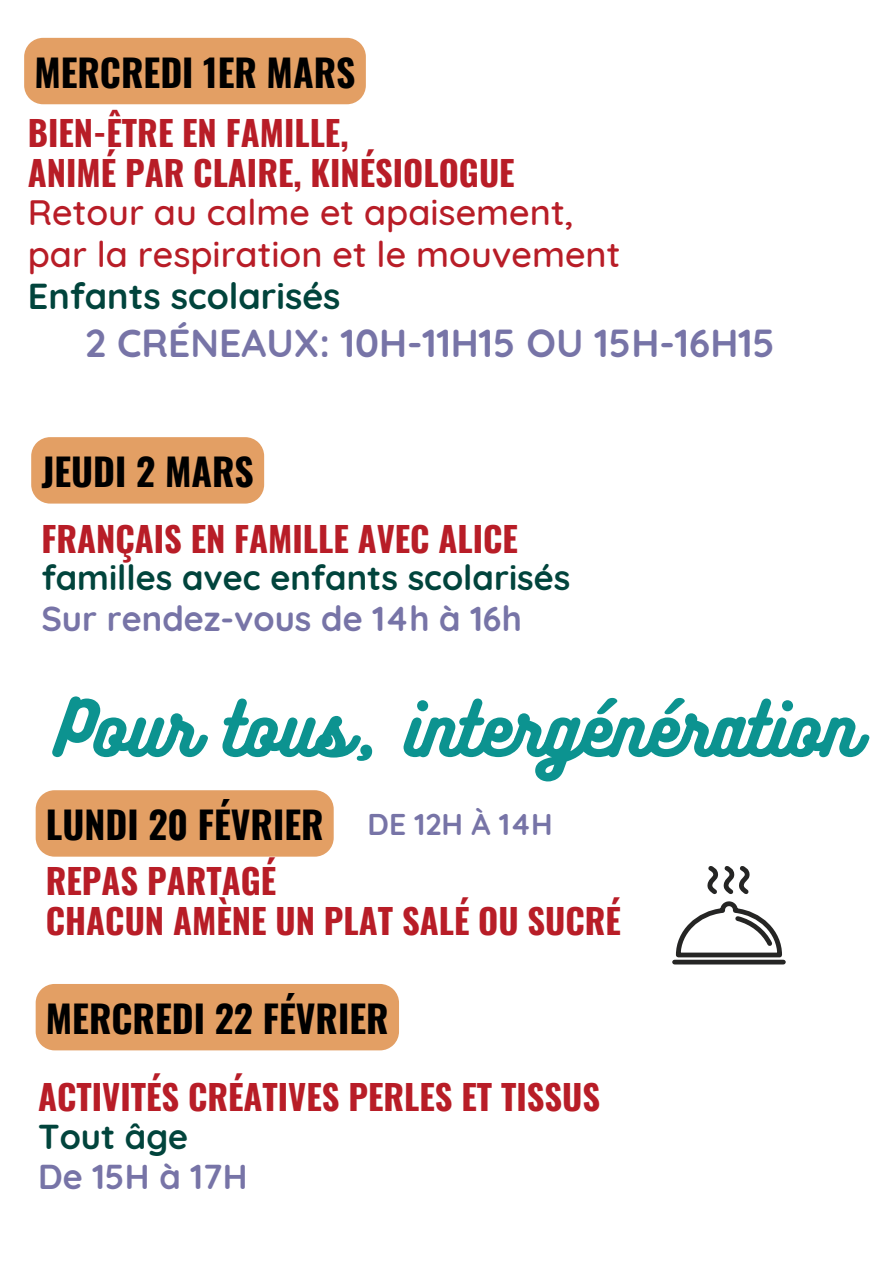
<style>
.page{position:relative;width:893px;height:1264px;background:#fff}
.page>*{position:absolute;margin:0;border:0;box-sizing:border-box;transform-origin:0 0}
.t1{font:67.5px "Bukhari Script";color:#0c9390}
.t2{font:700 39px "Quicksand";color:#7774a7}
.t3{font:700 37.5px "Oswald";color:#000}
.t4{font:500 36px/41.5px "Quicksand";color:#b81d27}
.t5{font:700 36px "Quicksand";color:#01443c}
.t6{font:700 34.5px/40.5px "Oswald";color:#b81d27}
.t7{font:700 34.5px "Quicksand";color:#01443c}
.t8{font:700 34.5px "Quicksand";color:#7774a7}
.s1{font-family:"Quicksand";font-size:30px;color:#7774a7}
</style>
<div class="page">
<div style="left:24px;top:38px;width:342px;height:66px;background:#e39f64"></div>
<div style="left:31px;top:437px;width:233px;height:66px;background:#e39f64"></div>
<div style="left:36px;top:984px;width:363px;height:66px;background:#e39f64"></div>
<div style="left:674px;top:959px;width:109px;height:5px;background:#252524"></div>
<svg style="left:675px;top:866px;width:107px;height:92px"></svg>
<div style="left:36px;top:790px;width:297px;height:66px;background:#e39f64"></div>
<p class="t3" style="left:34px;top:43px;width:322px">MERCREDI 1ER MARS</p>
<p class="t6" style="left:28px;top:111px;width:488px">BIEN-ÊTRE EN FAMILLE,<br>ANIMÉ PAR CLAIRE, KINÉSIOLOGUE</p>
<p class="t4" style="left:28px;top:191px;width:594px">Retour au calme et apaisement, par la respiration et le mouvement</p>
<p class="t5" style="left:28px;top:273px;width:314px">Enfants scolarisés</p>
<p class="t2" style="left:85px;top:318px;width:691px">2 CRÉNEAUX: 10H-11H15 OU 15H-16H15</p>
<p class="t3" style="left:41px;top:442px;width:214px">JEUDI 2 MARS</p>
<p class="t6" style="left:41px;top:517px;width:478px">FRANÇAIS EN FAMILLE AVEC ALICE</p>
<p class="t7" style="left:41px;top:556px;width:530px">familles avec enfants scolarisés</p>
<p class="t8" style="left:41px;top:596px;width:482px">Sur rendez-vous de 14h à 16h</p>
<h1 class="t1" style="left:55px;top:685px;width:805px">Pour tous, intergénération</h1>
<p class="t3" style="left:46px;top:795px;width:508px">LUNDI 20 FÉVRIER <span class="s1">DE 12H À 14H</span></p>
<p class="t6" style="left:46px;top:858px;width:576px">REPAS PARTAGÉ<br>CHACUN AMÈNE UN PLAT SALÉ OU SUCRÉ</p>
<p class="t3" style="left:46px;top:989px;width:344px">MERCREDI 22 FÉVRIER</p>
<p class="t6" style="left:38px;top:1075px;width:563px">ACTIVITÉS CRÉATIVES PERLES ET TISSUS</p>
<p class="t7" style="left:38px;top:1114px;width:151px">Tout âge</p>
<p class="t8" style="left:38px;top:1154px;width:211px">De 15H à 17H</p>
</div>
